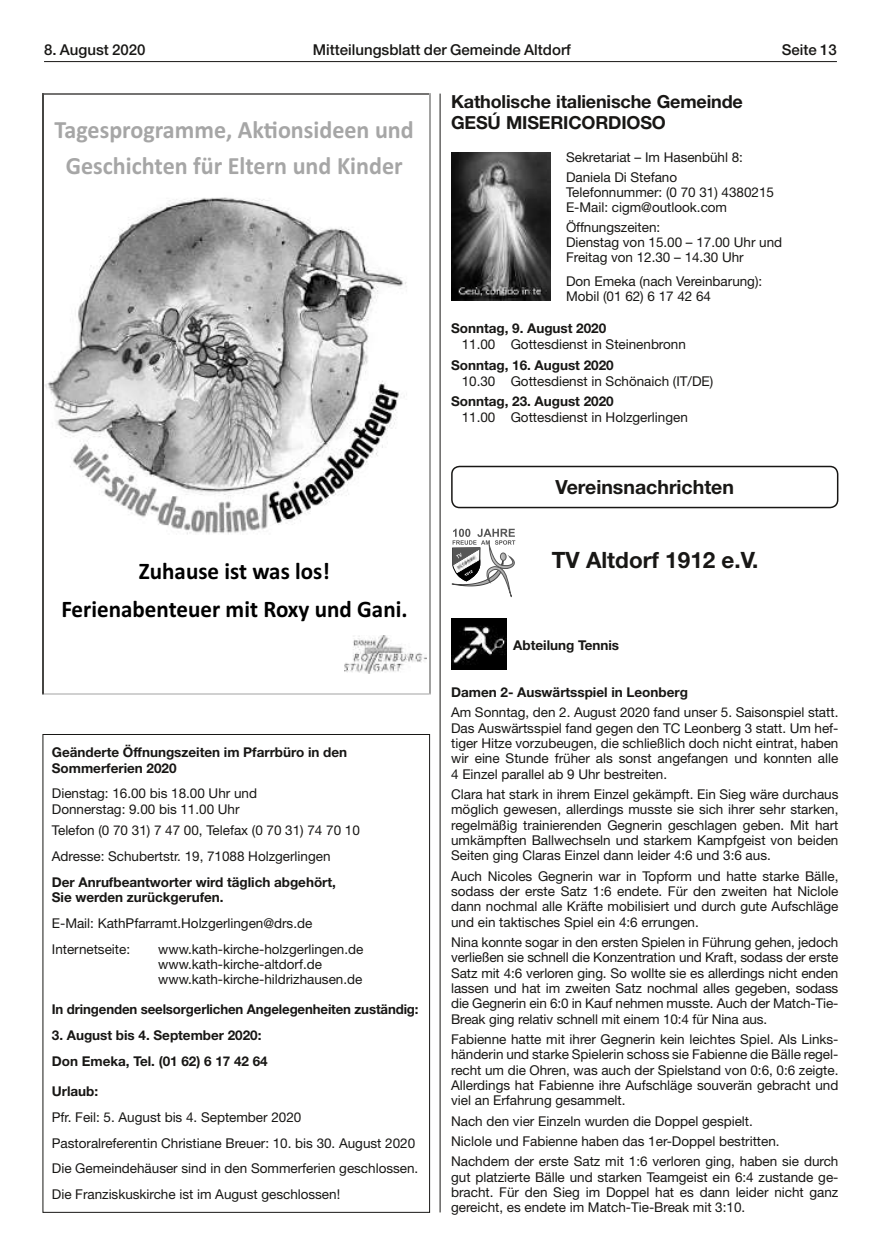
<style>
.page{position:relative;width:881px;height:1255px;background:#fff}
.page>*{position:absolute;margin:0;border:0;box-sizing:border-box;transform-origin:0 0}
.t1{font:700 24.9px/36.2px "Calibri";color:#a6a6a6;text-align:center}
.t2{font:700 23.85px/37.8px "Calibri";color:#000;text-align:center}
.t3{font:700 22.5px "Helvetica Neue";color:#181715}
.t4{font:700 19.5px "Helvetica Neue";color:#181715}
.t5{font:700 18px/21px "Helvetica Neue";letter-spacing:-.01em;color:#181715}
.t6{font:500 15px "Helvetica Neue LT Std";color:#181715}
.t7{font:13.5px/15.3px "Helvetica Neue LT Std";color:#181715}
.t8{font:700 13.5px/15.3px "Helvetica Neue LT Std";color:#181715}
.t9{font:700 13.5px "Helvetica Neue";color:#181715}
</style>
<div class="page">
<hr style="left:44px;top:61px;width:792px;height:1px;background:#181715">
<hr style="left:439px;top:94px;width:1px;height:1118px;background:#181715">
<img style="left:45px;top:197px;width:362px;height:338px">
<img style="left:345px;top:636px;width:82px;height:37px">
<img style="left:43px;top:93px;width:1px;height:602px">
<img style="left:429px;top:93px;width:1px;height:602px">
<img style="left:451px;top:152px;width:99px;height:149px">
<div style="left:451px;top:466px;width:387px;height:42px;border:2px solid #181715;border-radius:8px"></div>
<svg style="left:452px;top:528px;width:64px;height:70px"></svg>
<img style="left:453px;top:550px;width:26px;height:23px">
<img style="left:451px;top:618px;width:55px;height:51px">
<p class="t6" style="left:44px;top:41px;width:103px">8. August 2020</p>
<p class="t6" style="left:313px;top:41px;width:259px">Mitteilungsblatt der Gemeinde Altdorf</p>
<p class="t6" style="left:781px;top:41px;width:57px">Seite 13</p>
<h1 class="t1" style="left:54px;top:111px;width:361px">Tagesprogramme, Aktonsideen und<br>Geschichten für Eltern und Kinder</h1>
<h2 class="t2" style="left:61px;top:552px;width:347px">Zuhause ist was los!<br>Ferienabenteuer mit Roxy und Gani.</h2>
<p class="t8" style="left:52px;top:746px;width:297px">Geänderte Öffnungszeiten im Pfarrbüro in den<br>Sommerferien 2020</p>
<p class="t7" style="left:52px;top:787px;width:206px">Dienstag: 16.00 bis 18.00 Uhr und<br>Donnerstag: 9.00 bis 11.00 Uhr</p>
<p class="t7" style="left:52px;top:818px;width:309px;line-height:25.8px">Telefon (0 70 31) 7 47 00, Telefax (0 70 31) 74 70 10<br>Adresse: Schubertstr. 19, 71088 Holzgerlingen</p>
<p class="t8" style="left:52px;top:875px;width:285px">Der Anrufbeantworter wird täglich abgehört,<br>Sie werden zurückgerufen.</p>
<p class="t7" style="left:52px;top:911px;width:262px;line-height:25.8px">E-Mail: KathPfarramt.Holzgerlingen@drs.de<br>Internetseite:</p>
<p class="t7" style="left:158px;top:942px;width:206px">www.kath-kirche-holzgerlingen.de www.kath-kirche-altdorf.de www.kath-kirche-hildrizhausen.de</p>
<p class="t8" style="left:52px;top:1003px;width:368px">In dringenden seelsorgerlichen Angelegenheiten zuständig:</p>
<p class="t8" style="left:52px;top:1023px;width:217px;line-height:25.8px">3. August bis 4. September 2020:<br>Don Emeka, Tel. (01 62) 6 17 42 64</p>
<p class="t8" style="left:52px;top:1084px;width:48px">Urlaub:</p>
<p class="t7" style="left:52px;top:1105px;width:368px;line-height:25.8px">Pfr. Feil: 5. August bis 4. September 2020<br>Pastoralreferentin Christiane Breuer: 10. bis 30. August 2020<br>Die Gemeindehäuser sind in den Sommerferien geschlossen.<br>Die Franziskuskirche ist im August geschlossen!</p>
<h3 class="t5" style="left:451px;top:92px;width:293px">Katholische italienische Gemeinde<br>GESÚ MISERICORDIOSO</h3>
<p class="t7" style="left:566px;top:149px;width:178px;line-height:19.2px">Sekretariat – Im Hasenbühl 8:<br>Daniela Di Stefano</p>
<p class="t7" style="left:566px;top:186px;width:209px">Telefonnummer: (0 70 31) 4380215<br>E-Mail: cigm@outlook.com</p>
<p class="t7" style="left:566px;top:220px;width:217px">Öffnungszeiten:<br>Dienstag von 15.00 – 17.00 Uhr und<br>Freitag von 12.30 – 14.30 Uhr</p>
<p class="t7" style="left:566px;top:275px;width:198px">Don Emeka (nach Vereinbarung):<br>Mobil (01 62) 6 17 42 64</p>
<p class="t8" style="left:451px;top:322px;width:156px">Sonntag, 9. August 2020</p>
<p class="t7" style="left:461px;top:338px;width:225px">11.00 Gottesdienst in Steinenbronn</p>
<p class="t8" style="left:451px;top:358px;width:164px">Sonntag, 16. August 2020</p>
<p class="t7" style="left:461px;top:375px;width:253px">10.30 Gottesdienst in Schönaich (IT/DE)</p>
<p class="t8" style="left:451px;top:395px;width:164px">Sonntag, 23. August 2020</p>
<p class="t7" style="left:461px;top:411px;width:227px">11.00 Gottesdienst in Holzgerlingen</p>
<h3 class="t4" style="left:555px;top:475px;width:180px">Vereinsnachrichten</h3>
<h3 class="t3" style="left:551px;top:547px;width:208px">TV Altdorf 1912 e.V.</h3>
<p class="t9" style="left:513px;top:640px;width:107px">Abteilung Tennis</p>
<p class="t8" style="left:451px;top:685px;width:238px">Damen 2- Auswärtsspiel in Leonberg</p>
<p class="t7" style="left:451px;top:706px;width:388px;text-align:justify">Am Sonntag, den 2. August 2020 fand unser 5. Saisonspiel statt.<br>Das Auswärtsspiel fand gegen den TC Leonberg 3 statt. Um hef&shy;tiger Hitze vorzubeugen, die schließlich doch nicht eintrat, haben wir eine Stunde früher als sonst angefangen und konnten alle 4 Einzel parallel ab 9 Uhr bestreiten.</p>
<p class="t7" style="left:451px;top:787px;width:388px;text-align:justify">Clara hat stark in ihrem Einzel gekämpft. Ein Sieg wäre durchaus möglich gewesen, allerdings musste sie sich ihrer sehr starken, regelmäßig trainierenden Gegnerin geschlagen geben. Mit hart umkämpften Ballwechseln und starkem Kampfgeist von beiden Seiten ging Claras Einzel dann leider 4:6 und 3:6 aus.</p>
<p class="t7" style="left:451px;top:869px;width:388px;text-align:justify">Auch Nicoles Gegnerin war in Topform und hatte starke Bälle, sodass der erste Satz 1:6 endete. Für den zweiten hat Niclole dann nochmal alle Kräfte mobilisiert und durch gute Aufschläge und ein taktisches Spiel ein 4:6 errungen.</p>
<p class="t7" style="left:451px;top:935px;width:388px;text-align:justify">Nina konnte sogar in den ersten Spielen in Führung gehen, jedoch verließen sie schnell die Konzentration und Kraft, sodass der erste Satz mit 4:6 verloren ging. So wollte sie es allerdings nicht enden lassen und hat im zweiten Satz nochmal alles gegeben, sodass die Gegnerin ein 6:0 in Kauf nehmen musste. Auch der Match-Tie-Break ging relativ schnell mit einem 10:4 für Nina aus.</p>
<p class="t7" style="left:451px;top:1032px;width:388px;text-align:justify">Fabienne hatte mit ihrer Gegnerin kein leichtes Spiel. Als Links&shy;händerin und starke Spielerin schoss sie Fabienne die Bälle regel&shy;recht um die Ohren, was auch der Spielstand von 0:6, 0:6 zeigte.<br>Allerdings hat Fabienne ihre Aufschläge souverän gebracht und viel an Erfahrung gesammelt.</p>
<p class="t7" style="left:451px;top:1111px;width:388px;line-height:20.4px">Nach den vier Einzeln wurden die Doppel gespielt.<br>Niclole und Fabienne haben das 1er-Doppel bestritten.<br>Nachdem der erste Satz mit 1:6 verloren ging, haben sie durch</p>
<p class="t7" style="left:451px;top:1170px;width:388px;text-align:justify">gut platzierte Bälle und starken Teamgeist ein 6:4 zustande ge&shy;bracht. Für den Sieg im Doppel hat es dann leider nicht ganz gereicht, es endete im Match-Tie-Break mit 3:10.</p>
</div>
